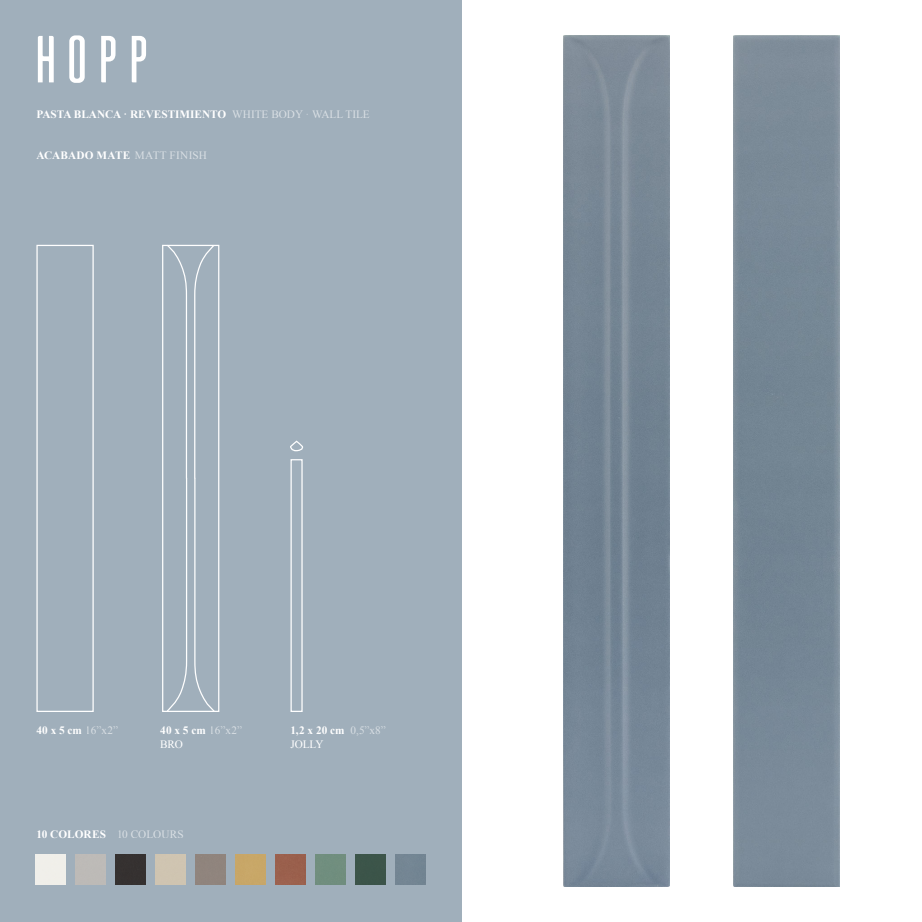
<style>
.page{position:relative;width:922px;height:922px;background:#fff}
.page>*{position:absolute;margin:0;border:0;box-sizing:border-box;transform-origin:0 0}
.t1{font:66.38px "Ailerons";color:#fff}
.Subtitulos_sección{font:700 11.25px "Times New Roman";color:#fff}
.Subtitulos_sección-2{font:11.25px "Times New Roman";color:#fff}
.s1{font-weight:400}
</style>
<div class="page">
<div style="left:0;top:0;width:461px;height:921px;background:#a0afbb"></div>
<img style="left:563px;top:35px;width:106px;height:851px">
<img style="left:36px;top:854px;width:30px;height:29px">
<img style="left:235px;top:854px;width:30px;height:29px">
<img style="left:76px;top:854px;width:30px;height:29px">
<img style="left:156px;top:854px;width:29px;height:29px">
<div style="left:36px;top:245px;width:58px;height:466px;border:1px solid #fff"></div>
<div style="left:162px;top:245px;width:57px;height:466px;border:1px solid #fff"></div>
<svg style="left:166px;top:244px;width:49px;height:468px"></svg>
<svg style="left:290px;top:441px;width:13px;height:11px"></svg>
<div style="left:290px;top:459px;width:12px;height:252px;border:1px solid #fff"></div>
<p class="t1" style="left:26px;top:28px;width:133px">hopp</p>
<p class="Subtitulos_sección" style="left:36px;top:106px;width:191px">PASTA BLANCA · REVESTIMIENTO</p>
<p class="Subtitulos_sección" style="left:37px;top:147px;width:172px">ACABADO MATE <span class="s1">MATT FINISH</span></p>
<p class="Subtitulos_sección-2" style="left:232px;top:106px;width:139px">WHITE BODY · WALL TILE</p>
<p class="Subtitulos_sección" style="left:36px;top:722px;width:83px">40 x 5 cm <span class="s1">16”x2”</span></p>
<p class="Subtitulos_sección" style="left:290px;top:722px;width:56px">1,2 x 20 cm</p>
<p class="Subtitulos_sección-2" style="left:290px;top:736px;width:35px">JOLLY</p>
<p class="Subtitulos_sección" style="left:160px;top:722px;width:83px">40 x 5 cm <span class="s1">16”x2”</span></p>
<p class="Subtitulos_sección-2" style="left:160px;top:736px;width:24px">BRO</p>
<p class="Subtitulos_sección-2" style="left:350px;top:722px;width:37px">0,5”x8”</p>
<p class="Subtitulos_sección" style="left:36px;top:825px;width:71px">10 COLORES</p>
<p class="Subtitulos_sección-2" style="left:117px;top:826px;width:68px">10 COLOURS</p>
</div>
